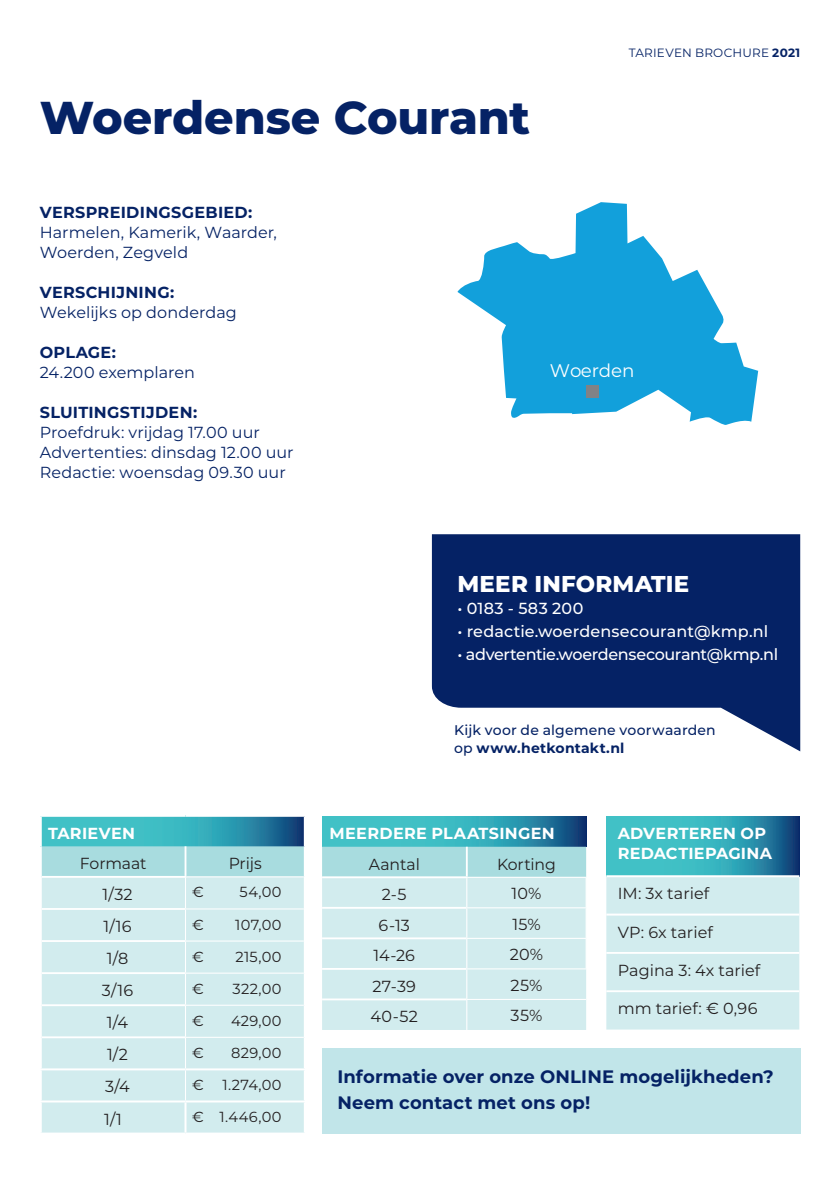
<style>
.page{position:relative;width:840px;height:1191px;background:#fff}
.page>*{position:absolute;margin:0;border:0;box-sizing:border-box;transform-origin:0 0}
.t1{font:800 46px "Montserrat";letter-spacing:-.005em;color:#052265}
.t2{font:800 22.8px "Montserrat";letter-spacing:.01em;color:#fff}
.t3{font:18.2px "Montserrat";color:#fff}
.t4{font:700 18px/26px "Montserrat";letter-spacing:.005em;color:#052265}
.t5{font:16px/20px "Montserrat";letter-spacing:.005em;color:#052265}
.t6{font:16px "Montserrat";color:#231f20}
.t7{font:700 16px "Montserrat";letter-spacing:.02em;color:#052265}
.t8{font:700 16px/20px "Montserrat";letter-spacing:.02em;color:#fff}
.t9{font:500 16px "Montserrat";letter-spacing:-.025em;color:#fff}
.t10{font:500 16px "Montserrat";color:#fff}
.t11{font:500 16px "Montserrat";letter-spacing:.025em;color:#fff}
.t12{font:14.6px "Montserrat";letter-spacing:.035em;color:#231f20}
.t13{font:500 14px/18px "Montserrat";letter-spacing:.01em;color:#052265}
.t14{font:12px "Montserrat";letter-spacing:.02em;color:#052265}
.s1{font-weight:700}
</style>
<div class="page">
<svg style="left:42px;top:817px;width:262px;height:29px;background:#33a4b5"></svg>
<div style="left:42px;top:846px;width:262px;height:30px;background:#a8dcdf"></div>
<div style="left:42px;top:877px;width:262px;height:255px;background:#d2ecee"></div>
<hr style="left:185px;top:877px;width:1px;height:31px;background:#fff">
<hr style="left:185px;top:908px;width:119px;height:1px;background:#fff">
<hr style="left:185px;top:909px;width:1px;height:31px;background:#fff">
<hr style="left:185px;top:940px;width:119px;height:1px;background:#fff">
<hr style="left:185px;top:941px;width:1px;height:31px;background:#fff">
<hr style="left:185px;top:972px;width:119px;height:1px;background:#fff">
<hr style="left:185px;top:973px;width:1px;height:31px;background:#fff">
<hr style="left:185px;top:1004px;width:119px;height:1px;background:#fff">
<hr style="left:185px;top:1005px;width:1px;height:31px;background:#fff">
<hr style="left:185px;top:1036px;width:119px;height:1px;background:#fff">
<hr style="left:185px;top:1037px;width:1px;height:31px;background:#fff">
<hr style="left:185px;top:1070px;width:1px;height:30px;background:#fff">
<hr style="left:40px;top:1068px;width:145px;height:2px;background:#fff">
<hr style="left:185px;top:1068px;width:121px;height:2px;background:#fff">
<hr style="left:40px;top:1100px;width:145px;height:2px;background:#fff">
<hr style="left:185px;top:1100px;width:121px;height:2px;background:#fff">
<hr style="left:184px;top:1102px;width:2px;height:30px;background:#fff">
<hr style="left:184px;top:846px;width:2px;height:30px;background:#fff">
<hr style="left:42px;top:908px;width:143px;height:2px;background:#fff">
<hr style="left:42px;top:940px;width:143px;height:2px;background:#fff">
<hr style="left:42px;top:972px;width:143px;height:2px;background:#fff">
<hr style="left:42px;top:1004px;width:143px;height:2px;background:#fff">
<hr style="left:42px;top:1036px;width:143px;height:2px;background:#fff">
<svg style="left:322px;top:816px;width:263px;height:30px;background:#33a4b5"></svg>
<div style="left:322px;top:969px;width:263px;height:61px;background:#d2ecee"></div>
<hr style="left:466px;top:969px;width:1px;height:30px;background:#fff">
<hr style="left:466px;top:999px;width:119px;height:1px;background:#fff">
<hr style="left:466px;top:1000px;width:1px;height:30px;background:#fff">
<svg style="left:322px;top:846px;width:264px;height:122px;background:#c8e8ea"></svg>
<hr style="left:466px;top:907px;width:120px;height:1px;background:#fff">
<hr style="left:465px;top:846px;width:2px;height:30px;background:#fff">
<hr style="left:322px;top:998px;width:144px;height:2px;background:#fff">
<svg style="left:606px;top:816px;width:192px;height:59px;background:#34a5b6"></svg>
<div style="left:606px;top:877px;width:192px;height:152px;background:#d2ecee"></div>
<hr style="left:606px;top:913px;width:192px;height:2px;background:#fff">
<hr style="left:606px;top:952px;width:192px;height:1px;background:#fff">
<hr style="left:606px;top:990px;width:192px;height:2px;background:#fff">
<svg style="left:431px;top:534px;width:368px;height:217px;fill:#052265"></svg>
<div style="left:322px;top:1048px;width:477px;height:86px;background:#c1e5e9"></div>
<svg style="left:457px;top:202px;width:300px;height:223px;fill:#12a0db"></svg>
<div style="left:586px;top:385px;width:12px;height:12px;background:#808285"></div>
<h1 class="t1" style="left:40px;top:84px;width:491px">Woerdense Courant</h1>
<p class="t14" style="left:628px;top:44px;width:173px">TARIEVEN BROCHURE <span class="s1">2021</span></p>
<p class="t7" style="left:40px;top:200px;width:214px">VERSPREIDINGSGEBIED:</p>
<p class="t5" style="left:40px;top:221px;width:238px">Harmelen, Kamerik, Waarder,<br>Woerden, Zegveld</p>
<p class="t7" style="left:40px;top:280px;width:136px">VERSCHIJNING:</p>
<p class="t5" style="left:40px;top:301px;width:198px">Wekelijks op donderdag</p>
<p class="t7" style="left:40px;top:340px;width:78px">OPLAGE:</p>
<p class="t5" style="left:40px;top:361px;width:157px">24.200 exemplaren</p>
<p class="t7" style="left:40px;top:400px;width:159px">SLUITINGSTIJDEN:</p>
<p class="t5" style="left:40px;top:421px;width:255px">Proefdruk: vrijdag 17.00 uur<br>Advertenties: dinsdag 12.00 uur<br>Redactie: woensdag 09.30 uur</p>
<p class="t3" style="left:549px;top:358px;width:86px">Woerden</p>
<h2 class="t2" style="left:457px;top:567px;width:233px">MEER INFORMATIE</h2>
<p class="t11" style="left:457px;top:597px;width:127px">• 0183 - 583 200</p>
<p class="t10" style="left:457px;top:620px;width:312px">• redactie.woerdensecourant@kmp.nl</p>
<p class="t9" style="left:457px;top:643px;width:322px">• advertentie.woerdensecourant@kmp.nl</p>
<p class="t8" style="left:48px;top:822px;width:88px">TARIEVEN</p>
<p class="t6" style="left:80px;top:852px;width:68px">Formaat</p>
<p class="t6" style="left:228px;top:852px;width:34px">Prijs</p>
<p class="t6" style="left:102px;top:883px;width:32px">1/32</p>
<p class="t12" style="left:192px;top:882px;width:13px">€</p>
<p class="t12" style="left:239px;top:882px;width:43px">54,00</p>
<p class="t6" style="left:104px;top:915px;width:29px">1/16</p>
<p class="t12" style="left:192px;top:914px;width:13px">€</p>
<p class="t12" style="left:235px;top:914px;width:48px">107,00</p>
<p class="t6" style="left:107px;top:947px;width:23px">1/8</p>
<p class="t12" style="left:192px;top:946px;width:13px">€</p>
<p class="t12" style="left:235px;top:946px;width:48px">215,00</p>
<p class="t6" style="left:102px;top:979px;width:33px">3/16</p>
<p class="t12" style="left:192px;top:978px;width:13px">€</p>
<p class="t12" style="left:232px;top:978px;width:51px">322,00</p>
<p class="t6" style="left:107px;top:1011px;width:23px">1/4</p>
<p class="t12" style="left:192px;top:1010px;width:13px">€</p>
<p class="t12" style="left:231px;top:1010px;width:52px">429,00</p>
<p class="t6" style="left:107px;top:1043px;width:22px">1/2</p>
<p class="t12" style="left:192px;top:1042px;width:13px">€</p>
<p class="t12" style="left:231px;top:1042px;width:52px">829,00</p>
<p class="t6" style="left:105px;top:1075px;width:26px">3/4</p>
<p class="t12" style="left:192px;top:1074px;width:13px">€</p>
<p class="t12" style="left:222px;top:1074px;width:61px">1.274,00</p>
<p class="t6" style="left:104px;top:1107px;width:19px">1/1</p>
<p class="t12" style="left:192px;top:1106px;width:91px">€ 1.446,00</p>
<p class="t13" style="left:454px;top:720px;width:263px">Kijk voor de algemene voorwaarden op <span class="s1">www.hetkontakt.nl</span></p>
<p class="t8" style="left:329px;top:822px;width:227px">MEERDERE PLAATSINGEN</p>
<p class="t6" style="left:368px;top:853px;width:53px">Aantal</p>
<p class="t6" style="left:497px;top:853px;width:60px">Korting</p>
<p class="t6" style="left:382px;top:883px;width:26px">2-5</p>
<p class="t6" style="left:511px;top:882px;width:32px">10%</p>
<p class="t6" style="left:378px;top:914px;width:33px">6-13</p>
<p class="t6" style="left:512px;top:913px;width:30px">15%</p>
<p class="t6" style="left:373px;top:944px;width:43px">14-26</p>
<p class="t6" style="left:509px;top:943px;width:35px">20%</p>
<p class="t6" style="left:372px;top:975px;width:45px">27-39</p>
<p class="t6" style="left:510px;top:974px;width:33px">25%</p>
<p class="t6" style="left:370px;top:1005px;width:49px">40-52</p>
<p class="t6" style="left:510px;top:1004px;width:33px">35%</p>
<p class="t8" style="left:617px;top:822px;width:156px">ADVERTEREN OP<br>REDACTIEPAGINA</p>
<p class="t6" style="left:617px;top:882px;width:93px">IM: 3x tarief</p>
<p class="t6" style="left:617px;top:921px;width:97px">VP: 6x tarief</p>
<p class="t6" style="left:617px;top:959px;width:144px">Pagina 3: 4x tarief</p>
<p class="t6" style="left:617px;top:997px;width:141px">mm tarief: € 0,96</p>
<p class="t4" style="left:337px;top:1063px;width:437px">Informatie over onze ONLINE mogelijkheden?<br>Neem contact met ons op!</p>
</div>
